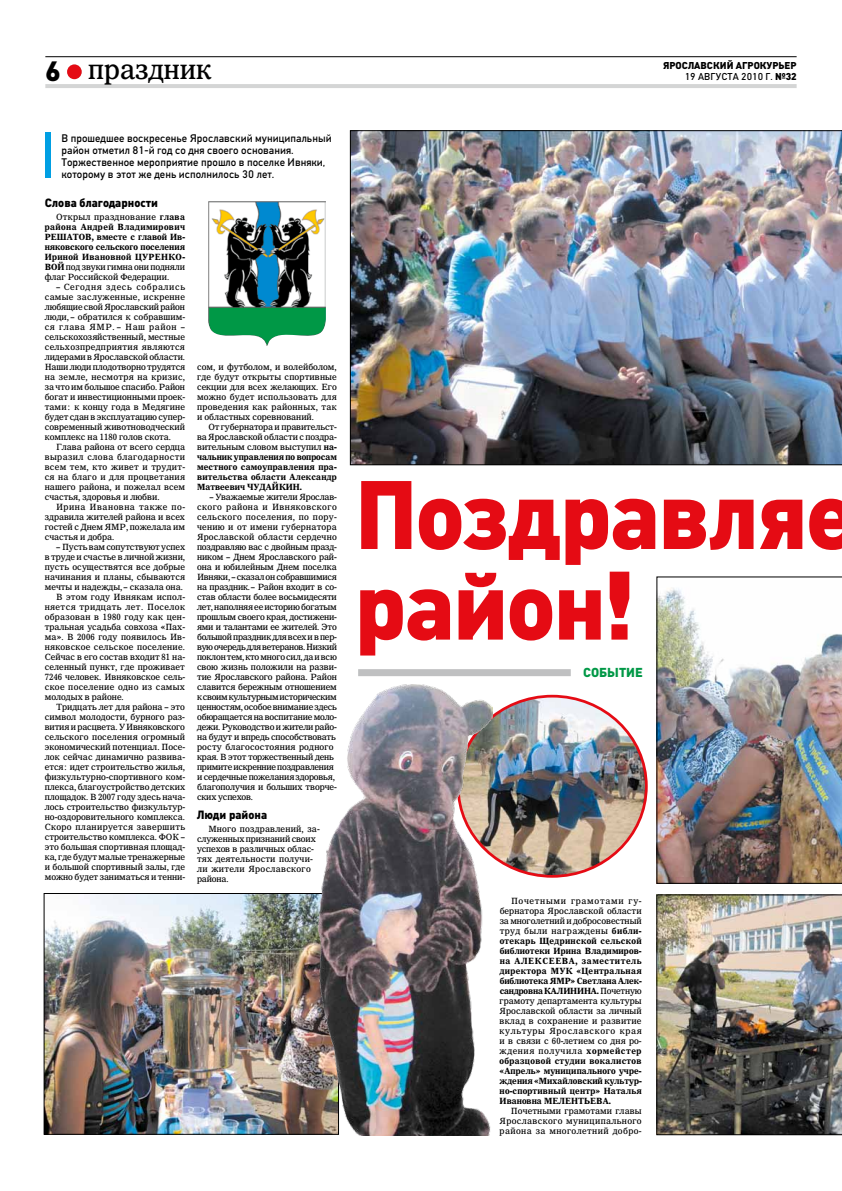
<style>
.page{position:relative;width:842px;height:1191px;background:#fff}
.page>*{position:absolute;margin:0;border:0;box-sizing:border-box;transform-origin:0 0}
.t1{font:700 97.1px/90.6px "Izvest Sans";letter-spacing:-.02em;color:#e50b14}
.t2{font:28px "IZ Premium";color:#000}
.t3{font:700 13px "Izvest Sans";color:#009846}
.t4{font:700 12px "Izvest Sans";color:#000}
.t5{font:11px/12px "Izvest Sans";color:#000}
.t6{font:700 10px "Izvest Sans";color:#000}
.t7{font:10px "Izvest Sans";color:#000}
.t8{font:9px/10px "IZ Premium";color:#000;text-align:justify}
.t9{font:9px/10px "IZ Premium";letter-spacing:-.02em;color:#000}
.t10{font:700 9px/10px "IZ Premium";letter-spacing:.02em;color:#000;text-align:justify}
.t11{font:9px/10px "IZ Premium";letter-spacing:.02em;color:#000}
.t12{font:9px "IZ Premium";letter-spacing:.03em;color:#000}
.t13{font:9px "IZ Premium";letter-spacing:.025em;color:#000}
.t14{font:9px "IZ Premium";letter-spacing:.045em;color:#000}
.t15{font:9px "IZ Premium";letter-spacing:.035em;color:#000}
.s1{font-family:"Izvest Sans";font-weight:700}
.s2{font-weight:700}
.s3{font-weight:400}
</style>
<div class="page">
<hr style="left:45px;top:56px;width:752px;height:1px;background:#000">
<hr style="left:45px;top:84px;width:752px;height:4px;background:#d4d5d5">
<img style="left:492px;top:696px;width:154px;height:180px">
<img style="left:657px;top:576px;width:185px;height:307px">
<div style="left:67px;top:64px;width:15px;height:15px;background:#e50b14;border-radius:50%"></div>
<img style="left:350px;top:130px;width:492px;height:335px">
<img style="left:46px;top:895px;width:272px;height:237px">
<div style="left:44px;top:893px;width:295px;height:241px;border:1px solid #000"></div>
<img style="left:318px;top:685px;width:174px;height:450px">
<img style="left:657px;top:894px;width:185px;height:241px">
<div style="left:358px;top:669px;width:213px;height:7px;background:#bfc0c1"></div>
<img style="left:208px;top:201px;width:118px;height:145px">
<div style="left:46px;top:132px;width:5px;height:46px;background:#009fe3"></div>
<p class="t6" style="left:663px;top:60px;width:135px">Ярославский агрокурьер</p>
<h2 class="t2" style="left:45px;top:53px;width:168px"><span class="s1">6</span> праздник</h2>
<p class="t7" style="left:685px;top:71px;width:113px">19 августа 2010 г. <span class="s2">№32</span></p>
<p class="t5" style="left:61px;top:132px;width:272px">В прошедшее воскресенье Ярославский муниципальный район отметил 81-й год со дня своего основания.<br>Торжественное мероприятие прошло в поселке Ивняки, которому в этот же день исполнилось 30 лет.</p>
<h3 class="t4" style="left:45px;top:196px;width:115px">Слова благодарности</h3>
<p class="t10" style="left:45px;top:212px;width:142px;text-indent:11px"><span class="s3">Открыл празднование</span> глава района Андрей Владимирович Решато</p>
<p class="t10" style="left:45px;top:232px;width:142px;text-indent:40px">в, вместе с главой Ив&shy;няковского сельского поселения Ириной Ивановной Цуренко</p>
<p class="t8" style="left:45px;top:252px;width:142px;text-indent:138px"><span class="s2">- вой</span> под звуки гимна они подняли флаг Российской Федерации.</p>
<p class="t8" style="left:45px;top:282px;width:142px;text-indent:11px">– Сегодня здесь собрались самые заслуженные, искренне любящие свой Ярославский район люди, – обратился к собравшим&shy;ся глава ЯМР. – Наш район – сельскохозяйственный, местные сельхозпредприятия являются лидерами в Ярославской области.<br>Наши люди плодотворно трудятся на земле, несмотря на кризис, за что им большое спасибо. Район богат и инвестиционными проек&shy;тами: к концу года в Медягине будет сдан в эксплуатацию супер&shy;современный животноводческий комплекс на 1180 голов скота.</p>
<p class="t8" style="left:45px;top:442px;width:142px;text-indent:11px">Глава района от всего сердца выразил слова благодарности всем тем, кто живет и трудит&shy;ся на благо и для процветания нашего района, и пожелал всем счастья, здоровья и любви.</p>
<p class="t8" style="left:45px;top:502px;width:142px;text-indent:11px">Ирина Ивановна также по&shy;здравила жителей района и всех гостей с Днем ЯМР, пожелала им счастья и добра.</p>
<p class="t8" style="left:56px;top:542px;width:130px">– Пусть вам сопутствуют успех</p>
<p class="t8" style="left:45px;top:552px;width:142px">в труде и счастье в личной жизни,</p>
<p class="t8" style="left:45px;top:562px;width:142px">пусть осуществятся все добрые</p>
<p class="t8" style="left:45px;top:572px;width:142px">начинания и планы, сбываются</p>
<p class="t8" style="left:45px;top:582px;width:140px">мечты и надежды, – сказала она.</p>
<p class="t11" style="left:56px;top:592px;width:130px">В этом году Ивнякам испол-</p>
<p class="t14" style="left:45px;top:602px;width:142px">няется тридцать лет. Поселок</p>
<p class="t12" style="left:45px;top:612px;width:142px">образован в 1980 году как цен-</p>
<p class="t8" style="left:45px;top:622px;width:142px">тральная усадьба совхоза «Пах-</p>
<p class="t11" style="left:45px;top:632px;width:142px">ма». В 2006 году появилось Ив-</p>
<p class="t13" style="left:45px;top:642px;width:142px">няковское сельское поселение.</p>
<p class="t8" style="left:45px;top:652px;width:142px">Сейчас в его состав входит 81 на-</p>
<p class="t8" style="left:45px;top:662px;width:142px">селенный пункт, где проживает</p>
<p class="t8" style="left:45px;top:672px;width:142px">7246 человек. Ивняковское сель-</p>
<p class="t12" style="left:45px;top:682px;width:142px">ское поселение одно из самых</p>
<p class="t8" style="left:45px;top:692px;width:81px">молодых в районе.</p>
<p class="t8" style="left:56px;top:702px;width:130px">Тридцать лет для района – это</p>
<p class="t8" style="left:45px;top:712px;width:142px">символ молодости, бурного раз-</p>
<p class="t8" style="left:45px;top:722px;width:142px">вития и расцвета. У Ивняковского</p>
<p class="t11" style="left:45px;top:732px;width:142px">сельского поселения огромный</p>
<p class="t8" style="left:45px;top:742px;width:142px">экономический потенциал. Посе-</p>
<p class="t8" style="left:45px;top:752px;width:142px">лок сейчас динамично развива-</p>
<p class="t8" style="left:45px;top:762px;width:142px">ется: идет строительство жилья,</p>
<p class="t8" style="left:45px;top:772px;width:142px">физкультурно-спортивного ком-</p>
<p class="t8" style="left:45px;top:782px;width:142px">плекса, благоустройство детских</p>
<p class="t8" style="left:45px;top:792px;width:142px">площадок. В 2007 году здесь нача-</p>
<p class="t8" style="left:45px;top:802px;width:142px">лось строительство физкультур-</p>
<p class="t8" style="left:45px;top:812px;width:142px">но-оздоровительного комплекса.</p>
<p class="t15" style="left:45px;top:822px;width:142px">Скоро планируется завершить</p>
<p class="t8" style="left:45px;top:832px;width:142px">строительство комплекса. ФОК –</p>
<p class="t8" style="left:45px;top:842px;width:142px">это большая спортивная площад-</p>
<p class="t8" style="left:45px;top:852px;width:142px">ка, где будут малые тренажерные</p>
<p class="t8" style="left:45px;top:862px;width:142px">и большой спортивный залы, где</p>
<p class="t8" style="left:45px;top:872px;width:142px">можно будет заниматься и тенни-</p>
<p class="t8" style="left:197px;top:362px;width:141px">сом, и футболом, и волейболом, где будут открыты спортивные секции для всех желающих. Его можно будет использовать для проведения как районных, так и областных соревнований.</p>
<p class="t10" style="left:197px;top:422px;width:141px;text-indent:11px"><span class="s3">От губернатора и правительст&shy;ва Ярославской области с поздра&shy;вительным словом выступил</span> на&shy;чальник управления по вопросам местного самоуправления пра&shy;вительства области Александр Матвеевич Чуда</p>
<p class="t10" style="left:272px;top:482px;width:15px">йкин</p>
<p class="t10" style="left:300px;top:482px;width:4px">.</p>
<p class="t9" style="left:197px;top:492px;width:141px;text-indent:12px">– Уважаемые жители Ярослав&shy;ского района и Ивняковского сельского поселения, по пору&shy;чению и от имени губернатора<br>Ярославской области сердечно поздравляю вас с двойным празд&shy;ником – Днем Ярославского рай&shy;она и юбилейным Днем поселка<br>Ивняки, – сказал он собравшимися на праздник.– Район входит в со&shy;став области более восьмидесяти лет, наполняя ее историю богатым прошлым своего края, достижени&shy;ями и талантами ее жителей. Это большой праздник для всех ивпер&shy;вую очередь для ветеранов. Низкий поклон тем, кто много сил, да ивсю свою жизнь положили на разви&shy;тие Ярославского района. Район славится бережным отношением ксвоим культурным историческим ценностям, особое внимание здесь обюращается на воспитание моло&shy;дежи. Руководство и жители райо&shy;на будут и впредь способствовать росту благосостояния родного края. В этот торжественный день примите искренние поздравления и сердечные пожелания здоровья, благополучия и больших творче&shy;ских успехов.</p>
<h3 class="t4" style="left:197px;top:808px;width:72px">Люди района</h3>
<p class="t11" style="left:197px;top:823px;width:124px;text-indent:11px">Много поздравлений, за&shy;служенных признаний своих успехов в различных облас&shy;тях деятельности получи&shy;ли жители Ярославского района.</p>
<h1 class="t1" style="left:354px;top:470px;width:504px">Поздравляе район!</h1>
<h3 class="t3" style="left:583px;top:665px;width:61px">событие</h3>
<p class="t10" style="left:500px;top:896px;width:144px;text-indent:11px"><span class="s3">Почетными грамотами гу&shy;бернатора Ярославской области за многолетний и добросовестный труд были награждены</span> библи&shy;отекарь Щедринской сельской библиотеки Ирина Владимиров&shy;на Алексеева, заместитель директора МУК «Центральная библиотека ЯМР» Светлана Алек&shy;сандровна Калинина</p>
<p class="t8" style="left:500px;top:986px;width:144px;text-indent:97px"><span class="s2">.</span> Почетную грамоту департамента культуры Ярославской области за личный вклад в сохранение и развитие культуры Ярославского края и в связи с 60‑летием со дня ро&shy;ждения получила <span class="s2">хормейстер образцовой студии вокалистов «Апрель» муниципального учре&shy;ждения «Михайловский культур&shy;но-спортивный центр» Наталья Ивановна Мелентьева.</span></p>
<p class="t8" style="left:500px;top:1106px;width:144px;text-indent:11px">Почетными грамотами главы Ярославского муниципального района за многолетний добро-</p>
</div>
